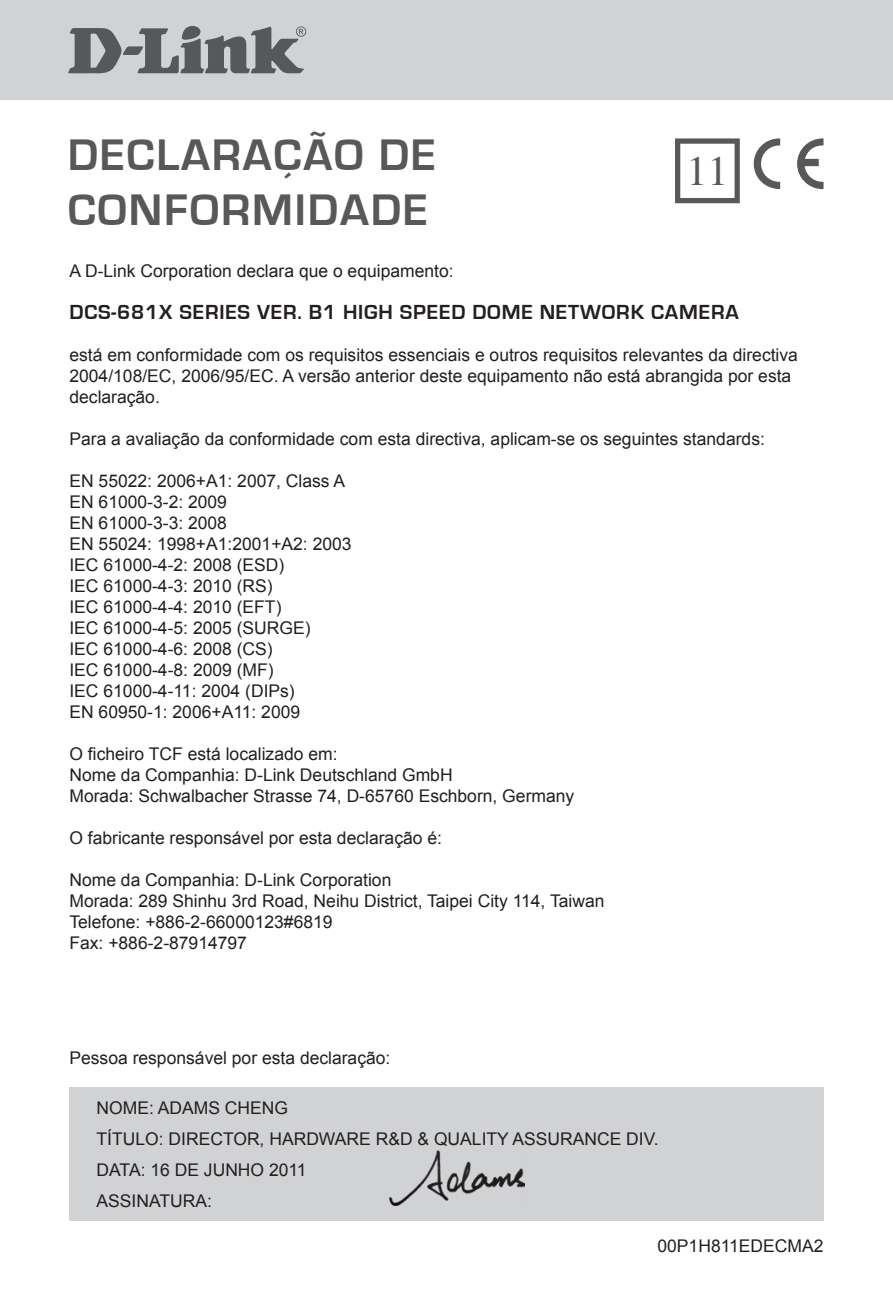
<style>
.page{position:relative;width:893px;height:1290px;background:#fff}
.page>*{position:absolute;margin:0;border:0;box-sizing:border-box;transform-origin:0 0}
.t1{font:700 45.5px/54.6px "Eurostile";letter-spacing:.04em;color:#57585a}
.t2{font:42px "Times";color:#57585a}
.t3{font:700 21px "Eurostile";letter-spacing:.04em;color:#231f20}
.t4{font:17.5px/21px "Arial";color:#231f20}
</style>
<div class="page">
<div style="left:0;top:0;width:893px;height:99px;background:#d1d2d4"></div>
<svg style="left:68px;top:26px;width:238px;height:48px"></svg>
<div style="left:69px;top:1086px;width:754px;height:134px;background:#d1d2d4"></div>
<img style="left:390px;top:1151px;width:134px;height:55px">
<svg style="left:675px;top:138px;width:65px;height:65px"></svg>
<svg style="left:754px;top:138px;width:26px;height:51px"></svg>
<svg style="left:797px;top:138px;width:26px;height:51px"></svg>
<h1 class="t1" style="left:68px;top:129px;width:370px">DECLARAÇÃO DE<br>CONFORMIDADE</h1>
<h2 class="t2" style="left:686px;top:148px;width:43px">11</h2>
<p class="t4" style="left:69px;top:260px;width:386px">A D-Link Corporation declara que o equipamento:</p>
<p class="t3" style="left:69px;top:301px;width:123px">DCS-681X SERIES</p>
<p class="t3" style="left:257px;top:301px;width:483px">VER. B1 HIGH SPEED DOME NETWORK CAMERA</p>
<p class="t4" style="left:69px;top:344px;width:730px">está em conformidade com os requisitos essenciais e outros requisitos relevantes da directiva<br>2004/108/EC, 2006/95/EC. A versão anterior deste equipamento não está abrangida por esta declaração.</p>
<p class="t4" style="left:69px;top:428px;width:697px">Para a avaliação da conformidade com esta directiva, aplicam-se os seguintes standards:</p>
<p class="t4" style="left:69px;top:470px;width:284px">EN 55022: 2006+A1: 2007, Class A<br>EN 61000-3-2: 2009<br>EN 61000-3-3: 2008<br>EN 55024: 1998+A1:2001+A2: 2003<br>IEC 61000-4-2: 2008 (ESD)<br>IEC 61000-4-3: 2010 (RS)<br>IEC 61000-4-4: 2010 (EFT)<br>IEC 61000-4-5: 2005 (SURGE)<br>IEC 61000-4-6: 2008 (CS)<br>IEC 61000-4-8: 2009 (MF)<br>IEC 61000-4-11: 2004 (DIPs)<br>EN 60950-1: 2006+A11: 2009</p>
<p class="t4" style="left:69px;top:743px;width:506px">O ficheiro TCF está localizado em:<br>Nome da Companhia: D-Link Deutschland GmbH<br>Morada: Schwalbacher Strasse 74, D-65760 Eschborn, Germany</p>
<p class="t4" style="left:69px;top:827px;width:374px">O fabricante responsável por esta declaração é:</p>
<p class="t4" style="left:69px;top:869px;width:537px">Nome da Companhia: D-Link Corporation<br>Morada: 289 Shinhu 3rd Road, Neihu District, Taipei City 114, Taiwan Telefone: +886-2-66000123#6819<br>Fax: +886-2-87914797</p>
<p class="t4" style="left:69px;top:1047px;width:322px">Pessoa responsável por esta declaração:</p>
<p class="t4" style="left:97px;top:1092px;width:564px;line-height:30.8px">NOME: ADAMS CHENG<br>TÍTULO: DIRECTOR, HARDWARE R&amp;D &amp; QUALITY ASSURANCE DIV.<br>DATA: 16 de junho</p>
<p class="t4" style="left:269px;top:1159px;width:39px">2011</p>
<p class="t4" style="left:97px;top:1190px;width:117px">ASSINATURA:</p>
<p class="t4" style="left:657px;top:1235px;width:168px">00P1H811EDECMA2</p>
</div>
